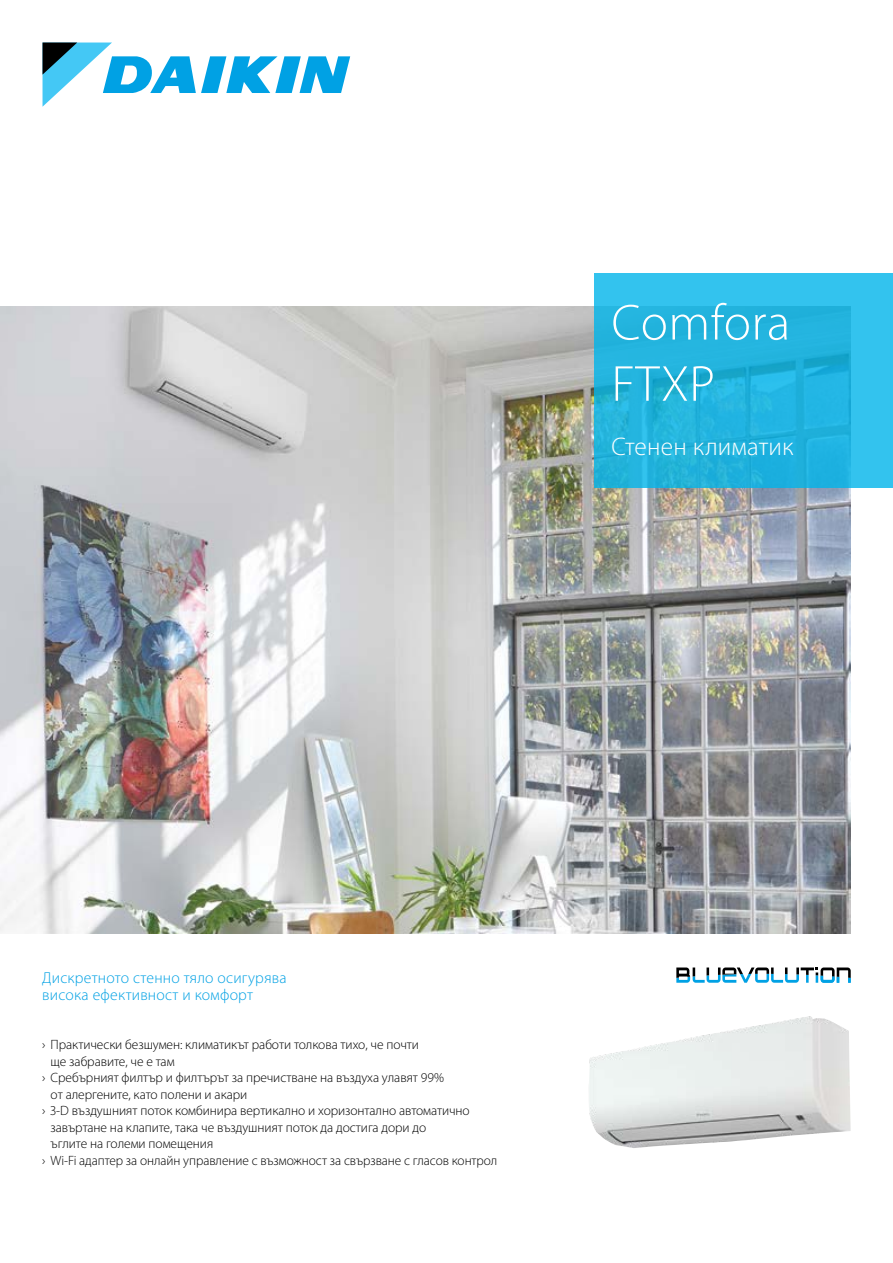
<style>
.page{position:relative;width:893px;height:1263px;background:#fff}
.page>*{position:absolute;margin:0;border:0;box-sizing:border-box;transform-origin:0 0}
.t1{font:300 51px/61.2px "Myriad Pro";letter-spacing:.01em;color:#fff}
.t2{font:300 25.5px "Myriad Pro";letter-spacing:.01em;color:#fff}
.t3{font:300 15.75px/16.5px "Myriad Pro";letter-spacing:.015em;color:#00a1e4}
.t4{font:300 13.5px "Myriad Pro";letter-spacing:-.005em;color:#000}
</style>
<div class="page">
<img style="left:0;top:307px;width:850px;height:627px">
<svg style="left:43px;top:43px;width:307px;height:63px"></svg>
<svg style="left:594px;top:274px;width:299px;height:214px;background:#26b7e1"></svg>
<svg style="left:676px;top:967px;width:175px;height:16px"></svg>
<img style="left:589px;top:1016px;width:262px;height:132px">
<h1 class="t1" style="left:611px;top:293px;width:180px">Comfora<br>FTXP</h1>
<h2 class="t2" style="left:611px;top:433px;width:184px">Стенен климатик</h2>
<p class="t3" style="left:42px;top:970px;width:246px">Дискретното стенно тяло осигурява висока ефективност и комфорт</p>
<p class="t4" style="left:42px;top:1037px;width:378px">› Практически безшумен: климатикът работи толкова тихо, че почти</p>
<p class="t4" style="left:51px;top:1054px;width:126px">ще забравите, че е там</p>
<p class="t4" style="left:42px;top:1070px;width:403px">› Сребърният филтър и филтърът за пречистване на въздуха улавят 99%</p>
<p class="t4" style="left:51px;top:1087px;width:198px">от алергените, като полени и акари</p>
<p class="t4" style="left:42px;top:1103px;width:429px">› 3-D въздушният поток комбинира вертикално и хоризонтално автоматично</p>
<p class="t4" style="left:51px;top:1120px;width:377px">завъртане на клапите, така че въздушният поток да достига дори до</p>
<p class="t4" style="left:51px;top:1136px;width:164px">ъглите на големи помещения</p>
<p class="t4" style="left:42px;top:1153px;width:457px">› Wi-Fi адаптер за онлайн управление с възможност за свързване с гласов контрол</p>
</div>
